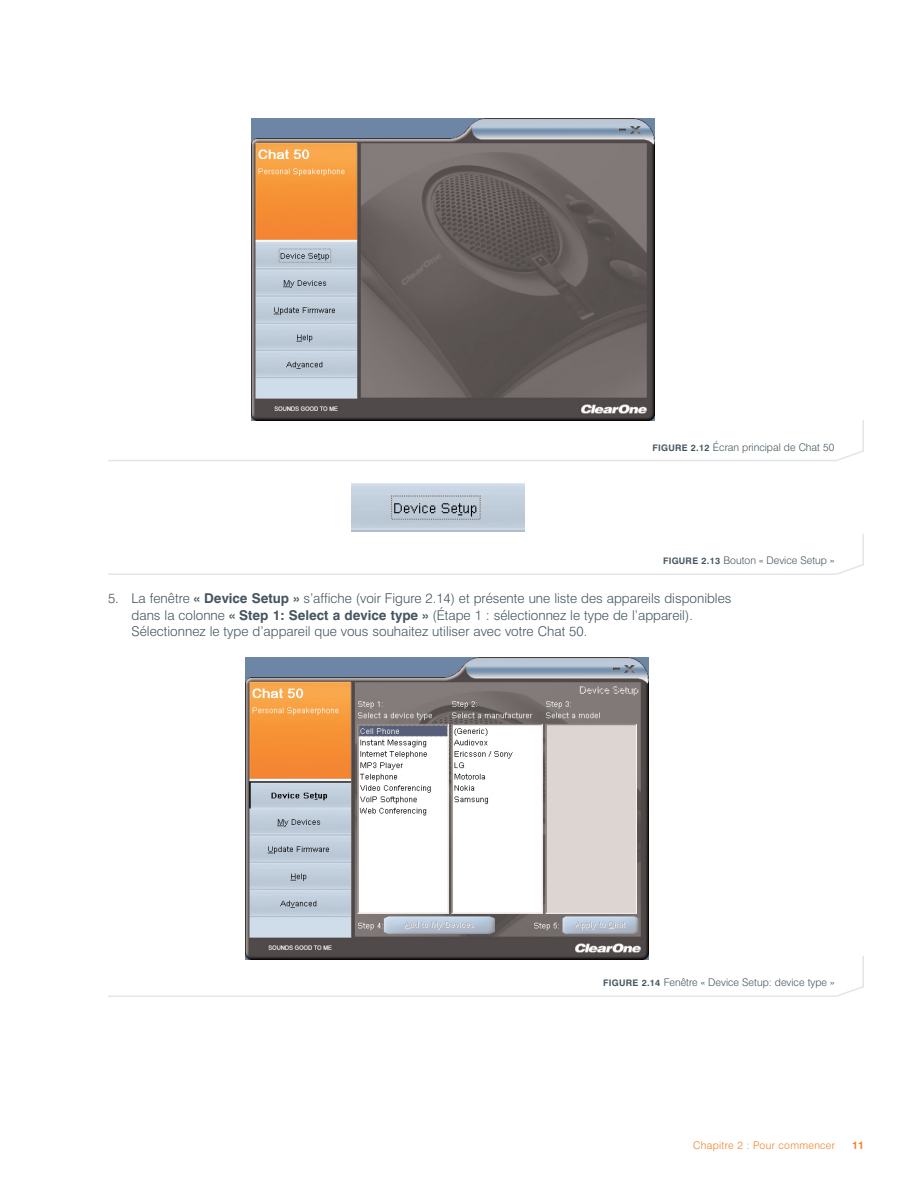
<style>
.page{position:relative;width:918px;height:1188px;background:#fff}
.page>*{position:absolute;margin:0;border:0;box-sizing:border-box;transform-origin:0 0}
.t1{font:300 13.5px/16.5px "Swiss 721 BT";color:#45555f}
.t2{font:300 10.5px "Swiss 721 BT";color:#45555f}
.t3{font:300 10.5px "Swiss 721 BT";letter-spacing:.025em;color:#f48026}
.t4{font:700 10.5px "Swiss 721 BT";color:#f48026}
.s1{font-weight:700;font-size:9px}
.s2{font-weight:700}
</style>
<div class="page">
<img style="left:251px;top:118px;width:403px;height:301px">
<svg style="left:108px;top:419px;width:756px;height:42px"></svg>
<img style="left:351px;top:483px;width:174px;height:48px">
<svg style="left:108px;top:534px;width:756px;height:41px"></svg>
<img style="left:246px;top:658px;width:403px;height:296px">
<svg style="left:108px;top:954px;width:756px;height:43px"></svg>
<p class="t2" style="left:652px;top:441px;width:183px"><span class="s1">FIGURE 2.12</span> Écran principal de Chat 50</p>
<p class="t2" style="left:663px;top:555px;width:173px"><span class="s1">FIGURE 2.13</span> Bouton « Device Setup »</p>
<p class="t1" style="left:132px;top:591px;width:601px;text-indent:-24px">5. La fenêtre <span class="s2">« Device Setup »</span> s’affiche (voir Figure 2.14) et présente une liste des appareils disponibles dans la colonne <span class="s2">« Step 1: Select a device type »</span> (Étape 1 : sélectionnez le type de l’appareil).<br>Sélectionnez le type d’appareil que vous souhaitez utiliser avec votre Chat 50.</p>
<p class="t2" style="left:603px;top:977px;width:233px"><span class="s1">FIGURE 2.14</span> Fenêtre « Device Setup: device type »</p>
<p class="t3" style="left:693px;top:1139px;width:143px">Chapitre 2 : Pour commencer</p>
<p class="t4" style="left:852px;top:1139px;width:13px">11</p>
</div>
